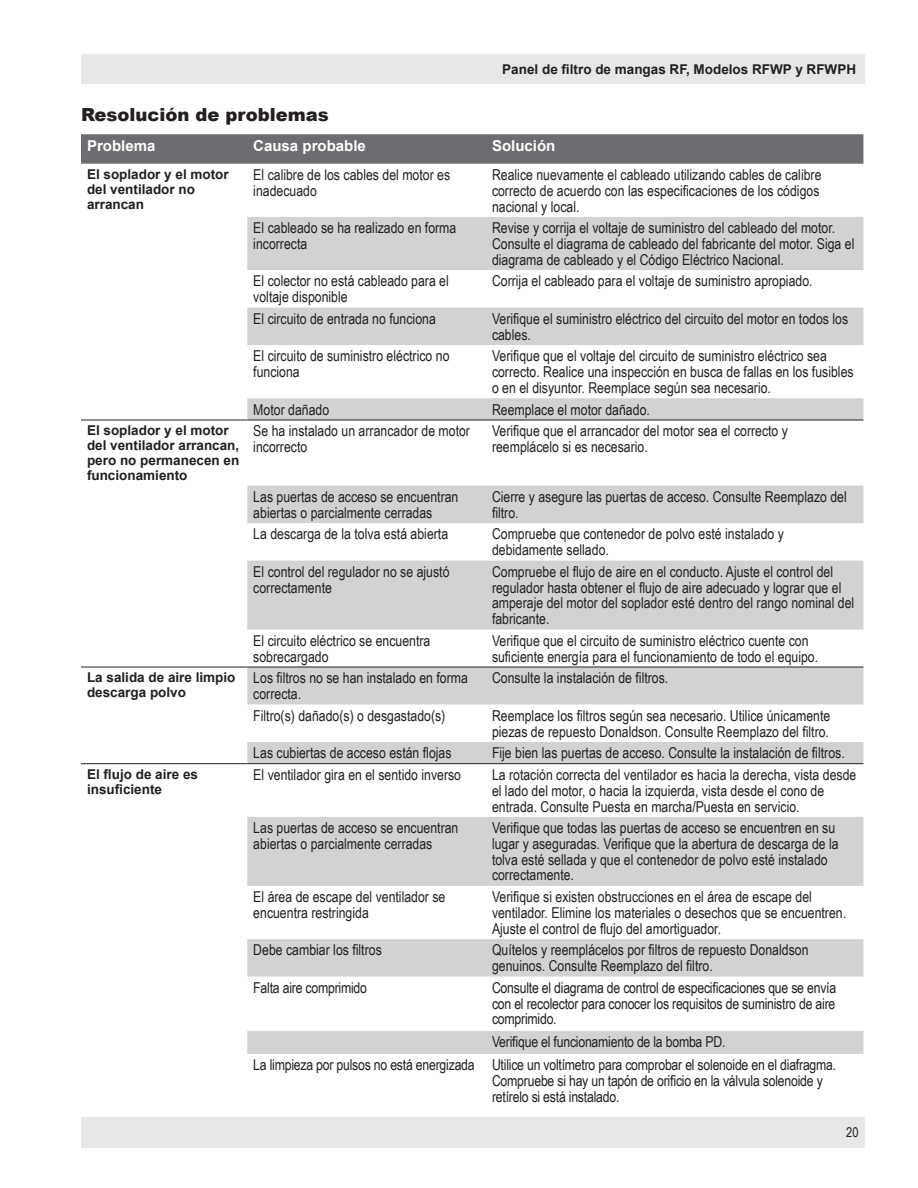
<style>
.page{position:relative;width:918px;height:1188px;background:#fff}
.page>*{position:absolute;margin:0;border:0;box-sizing:border-box;transform-origin:0 0}
.t1{font:900 18px "Arial";color:#231f20}
.t2{font:15px/15.8px "Arial Narrow";color:#231f20}
.t3{font:700 15px "Arial";color:#fff}
.t4{font:700 13.5px/15px "Arial";color:#231f20}
.t5{font:13.5px "Arial Narrow";color:#231f20}
</style>
<div class="page">
<div style="left:81px;top:54px;width:784px;height:30px;background:#e6e7e9"></div>
<div style="left:81px;top:1117px;width:783px;height:31px;background:#e6e7e9"></div>
<div style="left:81px;top:134px;width:782px;height:30px;background:#6c6d70"></div>
<svg style="left:247px;top:217px;width:616px;height:837px"></svg>
<hr style="left:81px;top:420px;width:166px;height:1px;background:#231f20">
<hr style="left:247px;top:420px;width:239px;height:1px;background:#231f20">
<hr style="left:486px;top:420px;width:377px;height:1px;background:#231f20">
<hr style="left:81px;top:667px;width:166px;height:1px;background:#231f20">
<hr style="left:247px;top:667px;width:239px;height:1px;background:#231f20">
<hr style="left:486px;top:667px;width:377px;height:1px;background:#231f20">
<hr style="left:81px;top:763px;width:166px;height:1px;background:#231f20">
<hr style="left:247px;top:763px;width:239px;height:1px;background:#231f20">
<hr style="left:486px;top:763px;width:377px;height:1px;background:#231f20">
<p class="t1" style="left:81px;top:101px;width:249px">Resolución de problemas</p>
<p class="t4" style="left:502px;top:62px;width:355px">Panel de filtro de mangas RF, Modelos RFWP y RFWPH</p>
<p class="t3" style="left:87px;top:135px;width:70px">Problema</p>
<p class="t3" style="left:253px;top:135px;width:114px">Causa probable</p>
<p class="t3" style="left:492px;top:135px;width:65px">Solución</p>
<p class="t4" style="left:87px;top:167px;width:143px">El soplador y el motor del ventilador no arrancan</p>
<p class="t2" style="left:253px;top:166px;width:198px">El calibre de los cables del motor es inadecuado</p>
<p class="t2" style="left:492px;top:166px;width:331px">Realice nuevamente el cableado utilizando cables de calibre correcto de acuerdo con las especificaciones de los códigos nacional y local.</p>
<p class="t2" style="left:253px;top:220px;width:205px">El cableado se ha realizado en forma incorrecta</p>
<p class="t2" style="left:492px;top:220px;width:364px">Revise y corrija el voltaje de suministro del cableado del motor.<br>Consulte el diagrama de cableado del fabricante del motor. Siga el diagrama de cableado y el Código Eléctrico Nacional.</p>
<p class="t2" style="left:253px;top:273px;width:197px">El colector no está cableado para el voltaje disponible</p>
<p class="t2" style="left:492px;top:273px;width:322px">Corrija el cableado para el voltaje de suministro apropiado.</p>
<p class="t2" style="left:253px;top:310px;width:184px">El circuito de entrada no funciona</p>
<p class="t2" style="left:492px;top:310px;width:358px">Verifique el suministro eléctrico del circuito del motor en todos los cables.</p>
<p class="t2" style="left:253px;top:348px;width:198px">El circuito de suministro eléctrico no funciona</p>
<p class="t2" style="left:492px;top:348px;width:363px">Verifique que el voltaje del circuito de suministro eléctrico sea correcto. Realice una inspección en busca de fallas en los fusibles o en el disyuntor. Reemplace según sea necesario.</p>
<p class="t2" style="left:253px;top:401px;width:77px">Motor dañado</p>
<p class="t2" style="left:492px;top:401px;width:159px">Reemplace el motor dañado.</p>
<p class="t4" style="left:87px;top:423px;width:154px">El soplador y el motor del ventilador arrancan, pero no permanecen en funcionamiento</p>
<p class="t2" style="left:253px;top:423px;width:218px">Se ha instalado un arrancador de motor incorrecto</p>
<p class="t2" style="left:492px;top:423px;width:298px">Verifique que el arrancador del motor sea el correcto y reemplácelo si es necesario.</p>
<p class="t2" style="left:253px;top:488px;width:207px">Las puertas de acceso se encuentran abiertas o parcialmente cerradas</p>
<p class="t2" style="left:492px;top:488px;width:356px">Cierre y asegure las puertas de acceso. Consulte Reemplazo del filtro.</p>
<p class="t2" style="left:253px;top:526px;width:196px">La descarga de la tolva está abierta</p>
<p class="t2" style="left:492px;top:526px;width:293px">Compruebe que contenedor de polvo esté instalado y debidamente sellado.</p>
<p class="t2" style="left:253px;top:563px;width:198px">El control del regulador no se ajustó correctamente</p>
<p class="t2" style="left:492px;top:563px;width:364px">Compruebe el flujo de aire en el conducto. Ajuste el control del regulador hasta obtener el flujo de aire adecuado y lograr que el amperaje del motor del soplador esté dentro del rango nominal del fabricante.</p>
<p class="t2" style="left:253px;top:632px;width:179px">El circuito eléctrico se encuentra sobrecargado</p>
<p class="t2" style="left:492px;top:632px;width:328px">Verifique que el circuito de suministro eléctrico cuente con suficiente energía para el funcionamiento de todo el equipo.</p>
<p class="t4" style="left:87px;top:670px;width:150px">La salida de aire limpio descarga polvo</p>
<p class="t2" style="left:253px;top:670px;width:216px">Los filtros no se han instalado en forma correcta.</p>
<p class="t2" style="left:492px;top:670px;width:178px">Consulte la instalación de filtros.</p>
<p class="t2" style="left:253px;top:707px;width:194px">Filtro(s) dañado(s) o desgastado(s)</p>
<p class="t2" style="left:492px;top:707px;width:340px">Reemplace los filtros según sea necesario. Utilice únicamente piezas de repuesto Donaldson. Consulte Reemplazo del filtro.</p>
<p class="t2" style="left:253px;top:745px;width:200px">Las cubiertas de acceso están flojas</p>
<p class="t2" style="left:492px;top:745px;width:354px">Fije bien las puertas de acceso. Consulte la instalación de filtros.</p>
<p class="t4" style="left:87px;top:767px;width:113px">El flujo de aire es insuficiente</p>
<p class="t2" style="left:253px;top:766px;width:209px">El ventilador gira en el sentido inverso</p>
<p class="t2" style="left:492px;top:766px;width:366px">La rotación correcta del ventilador es hacia la derecha, vista desde el lado del motor, o hacia la izquierda, vista desde el cono de entrada. Consulte Puesta en marcha/Puesta en servicio.</p>
<p class="t2" style="left:253px;top:820px;width:207px">Las puertas de acceso se encuentran abiertas o parcialmente cerradas</p>
<p class="t2" style="left:492px;top:820px;width:348px">Verifique que todas las puertas de acceso se encuentren en su lugar y aseguradas. Verifique que la abertura de descarga de la tolva esté sellada y que el contenedor de polvo esté instalado correctamente.</p>
<p class="t2" style="left:253px;top:888px;width:194px">El área de escape del ventilador se encuentra restringida</p>
<p class="t2" style="left:492px;top:888px;width:356px">Verifique si existen obstrucciones en el área de escape del ventilador. Elimine los materiales o desechos que se encuentren.<br>Ajuste el control de flujo del amortiguador.</p>
<p class="t2" style="left:253px;top:942px;width:130px">Debe cambiar los filtros</p>
<p class="t2" style="left:492px;top:942px;width:318px">Quítelos y reemplácelos por filtros de repuesto Donaldson genuinos. Consulte Reemplazo del filtro.</p>
<p class="t2" style="left:253px;top:979px;width:115px">Falta aire comprimido</p>
<p class="t2" style="left:492px;top:979px;width:346px;text-align:justify">Consulte el diagrama de control de especificaciones que se envía con el recolector para conocer los requisitos de suministro de aire comprimido.</p>
<p class="t2" style="left:253px;top:1030px;width:584px;line-height:23px;text-indent:239px">Verifique el funcionamiento de la bomba PD.<br>La limpieza por pulsos no está energizada Utilice un voltímetro para comprobar el solenoide en el diafragma.</p>
<p class="t2" style="left:492px;top:1072px;width:332px">Compruebe si hay un tapón de orificio en la válvula solenoide y retírelo si está instalado.</p>
<p class="t5" style="left:846px;top:1122px;width:14px">20</p>
</div>
